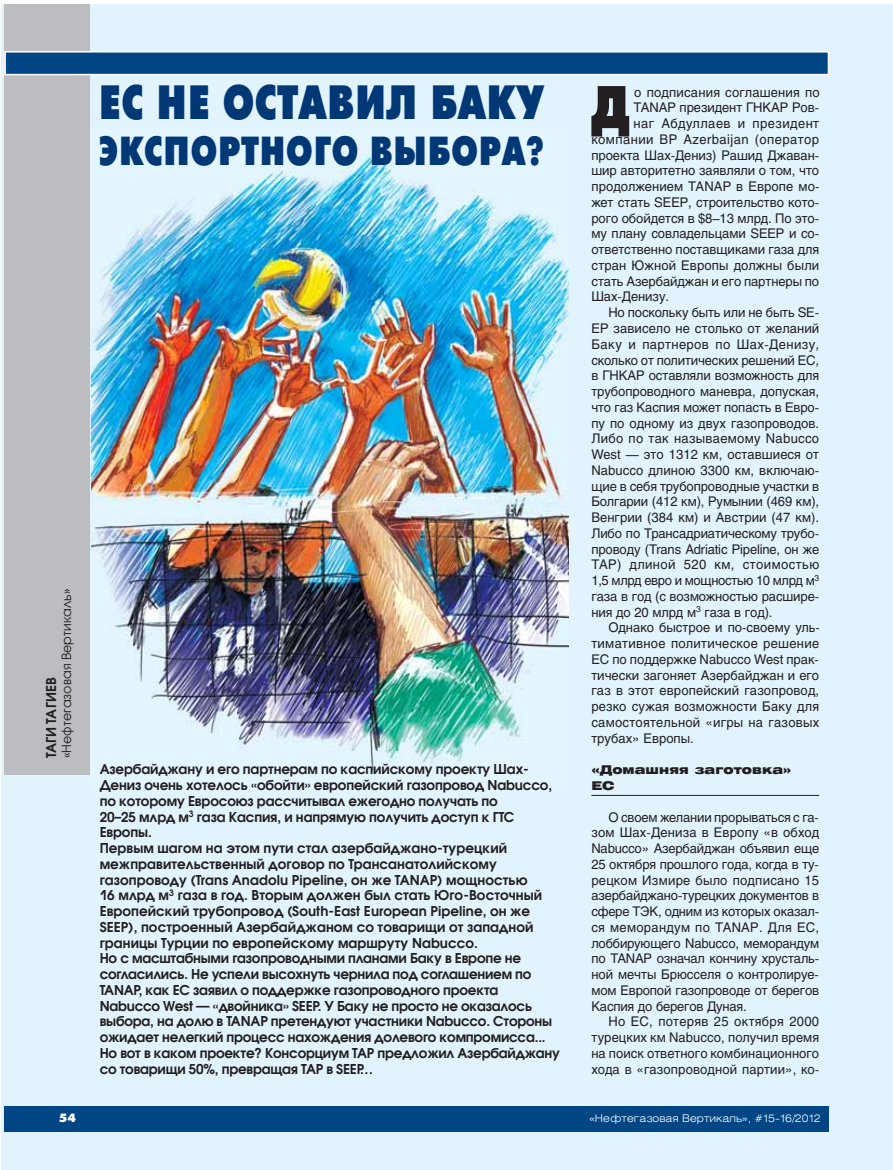
<style>
.page{position:relative;width:893px;height:1170px;background:#fff}
.page>*{position:absolute;margin:0;border:0;box-sizing:border-box;transform-origin:0 0}
.t1{font:700 60px "Futura Futuris X Cond C";color:#231f20}
.t2{font:700 48px "Futura Futuris X Cond C";color:#003876}
.t3{font:700 40.5px "Futura Futuris X Cond C";letter-spacing:.005em;color:#003876}
.t4{font:600 13.5px/15.8px "Avant Garde Gothic C";letter-spacing:-.01em;color:#231f20}
.t5{font:13.2px/15.8px "Helios";letter-spacing:-.005em;color:#231f20;text-align:justify}
.t6{font:13.2px "Helios";letter-spacing:.02em;color:#231f20}
.t7{font:13.2px "Helios";letter-spacing:.03em;color:#231f20}
.t8{font:13.2px "Helios";letter-spacing:.015em;color:#231f20}
.t9{font:13.2px "Helios";letter-spacing:.035em;color:#231f20}
.t10{font:13.2px "Helios";letter-spacing:-.025em;color:#231f20}
.t11{font:12.75px "Avant Garde Gothic C";letter-spacing:.005em;color:#231f20}
.t12{font:900 12px/15.8px "Helios Ext";letter-spacing:.005em;color:#231f20}
.t13{font:12px "Futura Futuris XC";color:#fff}
.t14{font:300 10.5px "Helios Ext";color:#fff}
</style>
<div class="page">
<div style="left:2px;top:4px;width:891px;height:1165px;background:#e1f4fd"></div>
<hr style="left:591px;top:795px;width:228px;height:1px;background:#231f20">
<img style="left:92px;top:146px;width:477px;height:628px">
<div style="left:4px;top:1106px;width:825px;height:25px;background:#004584"></div>
<div style="left:4px;top:4px;width:85px;height:770px;background:#bbbdc0"></div>
<div style="left:6px;top:53px;width:822px;height:21px;background:#004584"></div>
<div style="left:4px;top:51px;width:825px;height:24px;border:2px solid #fff"></div>
<h2 class="t2" style="left:98px;top:83px;width:447px">ЕС НЕ ОСТАВИЛ БАКУ</h2>
<h3 class="t3" style="left:98px;top:135px;width:447px">ЭКСПОРТНОГО ВЫБОРА?</h3>
<p class="t11" style="left:62px;top:758px;width:171px;rotate:-90deg">«Нефтегазовая Вертикаль»</p>
<p class="t4" style="left:45px;top:758px;width:82px;rotate:-90deg">ТАГИ ТАГИЕВ</p>
<p class="t4" style="left:100px;top:762px;width:462px">Азербайджану и его партнерам по каспийскому проекту Шах-Дениз очень хотелось «обойти» европейский газопровод Nabucco, по которому Евросоюз рассчитывал ежегодно получать по<br>20–25 млрд м<sup>3</sup> газа Каспия, и напрямую получить доступ к ГТС Европы.<br>Первым шагом на этом пути стал азербайджано-турецкий межправительственный договор по Трансанатолийскому газопроводу (Trans Anadolu Pipeline, он же TANAP) мощностью<br>16 млрд м<sup>3</sup> газа в год. Вторым должен был стать Юго-Восточный Европейский трубопровод (South-East European Pipeline, он же SEEP), построенный Азербайджаном со товарищи от западной границы Турции по европейскому маршруту Nabucco.<br>Но с масштабными газопроводными планами Баку в Европе не согласились. Не успели высохнуть чернила под соглашением по TANAP, как ЕС заявил о поддержке газопроводного проекта Nabucco West — «двойника» SEEP. У Баку не просто не оказалось выбора, на долю в TANAP претендуют участники Nabucco. Стороны ожидает нелегкий процесс нахождения долевого компромисса...<br>Но вот в каком проекте? Консорциум ТАР предложил Азербайджану со товарищи 50%, превращая ТАР в SEEP…</p>
<h1 class="t1" style="left:591px;top:84px;width:40px">Д</h1>
<p class="t8" style="left:634px;top:87px;width:187px">о подписания соглашения по</p>
<p class="t5" style="left:634px;top:101px;width:187px">TANAP президент ГНКАР Ров-</p>
<p class="t9" style="left:634px;top:118px;width:187px">наг Абдуллаев и президент</p>
<p class="t9" style="left:591px;top:134px;width:229px">компании ВР Azerbaijan (оператор</p>
<p class="t5" style="left:591px;top:148px;width:229px">проекта Шах-Дениз) Рашид Джаван-</p>
<p class="t5" style="left:591px;top:164px;width:229px">шир авторитетно заявляли о том, что</p>
<p class="t5" style="left:591px;top:180px;width:229px">продолжением TANAP в Европе мо-</p>
<p class="t5" style="left:591px;top:196px;width:229px">жет стать SEEP, строительство кото-</p>
<p class="t5" style="left:591px;top:211px;width:229px">рого обойдется в $8–13 млрд. По это-</p>
<p class="t5" style="left:591px;top:227px;width:229px">му плану совладельцами SEEP и со-</p>
<p class="t5" style="left:591px;top:243px;width:229px">ответственно поставщиками газа для</p>
<p class="t5" style="left:591px;top:259px;width:229px">стран Южной Европы должны были</p>
<p class="t5" style="left:591px;top:274px;width:229px">стать Азербайджан и его партнеры по</p>
<p class="t5" style="left:591px;top:290px;width:79px">Шах-Денизу.</p>
<p class="t5" style="left:608px;top:306px;width:212px">Но поскольку быть или не быть SE-</p>
<p class="t5" style="left:591px;top:322px;width:229px">EP зависело не столько от желаний</p>
<p class="t7" style="left:591px;top:339px;width:229px">Баку и партнеров по Шах-Денизу,</p>
<p class="t5" style="left:591px;top:353px;width:229px">сколько от политических решений ЕС,</p>
<p class="t5" style="left:591px;top:369px;width:229px">в ГНКАР оставляли возможность для</p>
<p class="t5" style="left:591px;top:385px;width:229px">трубопроводного маневра, допуская,</p>
<p class="t5" style="left:591px;top:400px;width:229px">что газ Каспия может попасть в Евро-</p>
<p class="t5" style="left:591px;top:416px;width:229px">пу по одному из двух газопроводов.</p>
<p class="t6" style="left:591px;top:433px;width:229px">Либо по так называемому Nabucco</p>
<p class="t5" style="left:591px;top:448px;width:229px">West — это 1312 км, оставшиеся от</p>
<p class="t5" style="left:591px;top:463px;width:229px">Nabucco длиною 3300 км, включаю-</p>
<p class="t5" style="left:591px;top:479px;width:229px">щие в себя трубопроводные участки в</p>
<p class="t5" style="left:591px;top:495px;width:229px">Болгарии (412 км), Румынии (469 км),</p>
<p class="t5" style="left:591px;top:511px;width:229px">Венгрии (384 км) и Австрии (47 км).</p>
<p class="t5" style="left:591px;top:526px;width:229px">Либо по Трансадриатическому трубо-</p>
<p class="t5" style="left:591px;top:542px;width:229px">проводу (Trans Adriatic Pipeline, он же</p>
<p class="t7" style="left:591px;top:559px;width:229px">TAP) длиной 520 км, стоимостью</p>
<p class="t10" style="left:591px;top:575px;width:229px">1,5 млрд евро и мощностью 10 млрд м<sup>3</sup></p>
<p class="t5" style="left:591px;top:589px;width:229px">газа в год (с возможностью расшире-</p>
<p class="t5" style="left:591px;top:605px;width:183px">ния до 20 млрд м<sup>3</sup> газа в год).</p>
<p class="t5" style="left:608px;top:621px;width:213px">Однако быстрое и по-своему уль-</p>
<p class="t6" style="left:591px;top:638px;width:229px">тимативное политическое решение</p>
<p class="t5" style="left:591px;top:652px;width:229px">ЕС по поддержке Nabucco West прак-</p>
<p class="t5" style="left:591px;top:668px;width:229px">тически загоняет Азербайджан и его</p>
<p class="t5" style="left:591px;top:684px;width:229px">газ в этот европейский газопровод,</p>
<p class="t5" style="left:591px;top:700px;width:229px">резко сужая возможности Баку для</p>
<p class="t8" style="left:591px;top:717px;width:229px">самостоятельной «игры на газовых</p>
<p class="t5" style="left:591px;top:731px;width:104px">трубах» Европы.</p>
<p class="t12" style="left:591px;top:763px;width:201px">«Домашняя заготовка»<br>ЕС</p>
<p class="t5" style="left:591px;top:810px;width:229px;text-indent:17px">О своем желании прорываться с га&shy;зом Шах-Дениза в Европу «в обход Nabucco» Азербайджан объявил еще 25 октября прошлого года, когда в ту&shy;рецком Измире было подписано 15 азербайджано-турецких документов в сфере ТЭК, одним из которых оказал&shy;ся меморандум по TANAP. Для ЕС, лоббирующего Nabucco, меморандум по TANAP означал кончину хрусталь&shy;ной мечты Брюсселя о контролируе&shy;мом Европой газопроводе от берегов Каспия до берегов Дуная.</p>
<p class="t5" style="left:591px;top:1015px;width:229px;text-indent:17px">Но ЕС, потеряв 25 октября 2000 турецких км Nabucco, получил время на поиск ответного комбинационного хода в «газопроводной партии», ко-</p>
<p class="t13" style="left:59px;top:1113px;width:18px">54</p>
<p class="t14" style="left:589px;top:1113px;width:233px">«Нефтегазовая Вертикаль», #15-16/2012</p>
</div>
